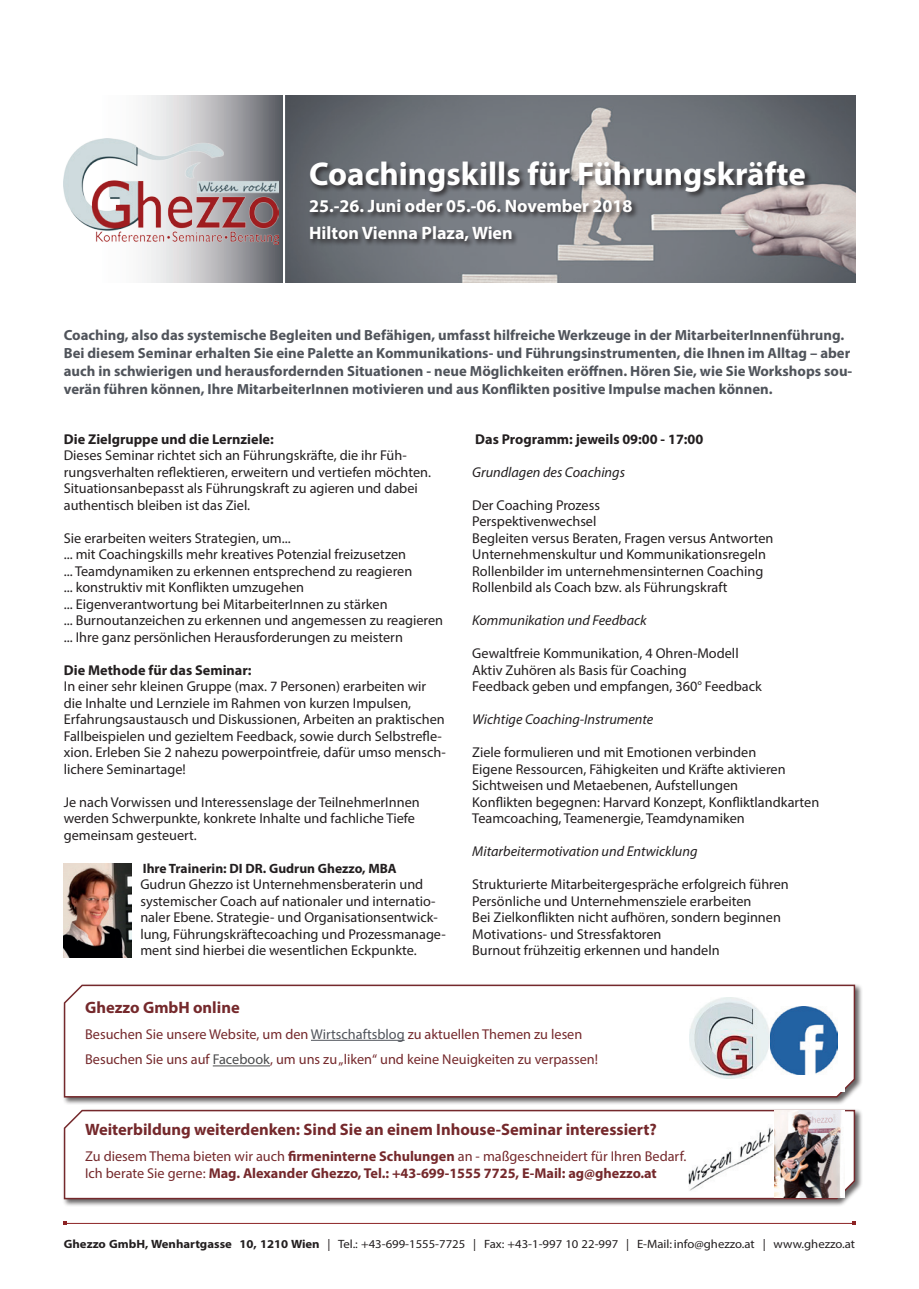
<style>
.page{position:relative;width:919px;height:1289px;background:#fff}
.page>*{position:absolute;margin:0;border:0;box-sizing:border-box;transform-origin:0 0}
.t1{font:700 33px "Myriad Pro";color:#fff}
.t2{font:700 18px/27px "Myriad Pro";color:#fff}
.t3{font:700 16.5px "Myriad Pro";color:#75292c}
.t4{font:700 14.7px/18px "Myriad Pro";color:#50545b}
.t5{font:14.25px/16.5px "Myriad Pro";color:#231f20}
.t6{font:700 14.25px/17.1px "Myriad Pro";color:#75292c}
.t7{font:14.25px/25.7px "Myriad Pro";color:#75292c}
.t8{font:italic 14.25px "Myriad Pro";color:#231f20}
.t9{font:700 14.25px "Myriad Pro";color:#231f20}
.t10{font:700 13.5px "Myriad Pro";color:#231f20}
.t11{font:12px "Myriad Pro";color:#231f20;scale:1.06 1}
.s1{color:#50545b}
.s2{color:#4b4c4d}
.s3{font-weight:400}
.s4{font-weight:700}
</style>
<div class="page">
<svg style="left:101px;top:96px;width:182px;height:186px"></svg>
<img style="left:286px;top:96px;width:569px;height:186px">
<hr style="left:65px;top:1222px;width:788px;height:1px;background:#8c2324">
<img style="left:64px;top:139px;width:214px;height:105px">
<div style="left:62px;top:1108px;width:800px;height:98px;background:#231f20;opacity:.69"></div>
<svg style="left:63px;top:1109px;width:792px;height:91px"></svg>
<div style="left:85px;top:1122px;width:759px;height:58px;background:#fff"></div>
<div style="left:308px;top:160px;width:504px;height:88px;background:#231f20;opacity:.83"></div>
<img style="left:64px;top:863px;width:67px;height:94px">
<img style="left:688px;top:1127px;width:84px;height:63px">
<img style="left:774px;top:1110px;width:70px;height:87px">
<div style="left:62px;top:982px;width:800px;height:122px;background:#231f20;opacity:.69"></div>
<svg style="left:63px;top:983px;width:792px;height:115px"></svg>
<div style="left:85px;top:1000px;width:759px;height:91px;background:#fff"></div>
<hr style="left:311px;top:1039px;width:93px;height:1px;background:#50545b">
<hr style="left:213px;top:1065px;width:57px;height:1px;background:#4b4c4d">
<img style="left:769px;top:1006px;width:68px;height:68px">
<img style="left:689px;top:997px;width:80px;height:81px">
<h1 class="t1" style="left:309px;top:152px;width:498px">Coachingskills für Führungskräfte</h1>
<p class="t2" style="left:309px;top:192px;width:325px">25.-26. Juni oder 05.-06. November 2018<br>Hilton Vienna Plaza, Wien</p>
<p class="t4" style="left:64px;top:325px;width:790px">Coaching, also das systemische Begleiten und Befähigen, umfasst hilfreiche Werkzeuge in der MitarbeiterInnenführung.<br>Bei diesem Seminar erhalten Sie eine Palette an Kommunikations- und Führungsinstrumenten, die Ihnen im Alltag – aber auch in schwierigen und herausfordernden Situationen - neue Möglichkeiten eröffnen. Hören Sie, wie Sie Workshops sou&shy;verän führen können, Ihre MitarbeiterInnen motivieren und aus Konflikten positive Impulse machen können.</p>
<p class="t9" style="left:64px;top:429px;width:211px">Die Zielgruppe und die Lernziele:</p>
<p class="t5" style="left:64px;top:447px;width:368px">Dieses Seminar richtet sich an Führungskräfte, die ihr Füh&shy;rungsverhalten reflektieren, erweitern und vertiefen möchten.<br>Situationsanbepasst als Führungskraft zu agieren und dabei authentisch bleiben ist das Ziel.</p>
<p class="t5" style="left:64px;top:529px;width:381px">Sie erarbeiten weiters Strategien, um...<br>... mit Coachingskills mehr kreatives Potenzial freizusetzen<br>... Teamdynamiken zu erkennen entsprechend zu reagieren<br>... konstruktiv mit Konflikten umzugehen<br>... Eigenverantwortung bei MitarbeiterInnen zu stärken<br>... Burnoutanzeichen zu erkennen und angemessen zu reagieren ... Ihre ganz persönlichen Herausforderungen zu meistern</p>
<p class="t9" style="left:64px;top:660px;width:189px">Die Methode für das Seminar:</p>
<p class="t5" style="left:64px;top:678px;width:383px">In einer sehr kleinen Gruppe (max. 7 Personen) erarbeiten wir die Inhalte und Lernziele im Rahmen von kurzen Impulsen, Erfahrungsaustausch und Diskussionen, Arbeiten an praktischen Fallbeispielen und gezieltem Feedback, sowie durch Selbstrefle&shy;xion. Erleben Sie 2 nahezu powerpointfreie, dafür umso mensch&shy;lichere Seminartage!</p>
<p class="t5" style="left:64px;top:793px;width:357px">Je nach Vorwissen und Interessenslage der TeilnehmerInnen werden Schwerpunkte, konkrete Inhalte und fachliche Tiefe gemeinsam gesteuert.</p>
<p class="t10" style="left:143px;top:859px;width:255px">Ihre Trainerin: DI DR. Gudrun Ghezzo, MBA</p>
<p class="t5" style="left:140px;top:876px;width:307px">Gudrun Ghezzo ist Unternehmensberaterin und systemischer Coach auf nationaler und internatio&shy;naler Ebene. Strategie- und Organisationsentwick&shy;lung, Führungskräftecoaching und Prozessmanage&shy;ment sind hierbei die wesentlichen Eckpunkte.</p>
<p class="t9" style="left:475px;top:429px;width:230px">Das Programm: jeweils 09:00 - 17:00</p>
<p class="t8" style="left:472px;top:463px;width:154px">Grundlagen des Coachings</p>
<p class="t5" style="left:472px;top:496px;width:303px">Der Coaching Prozess<br>Perspektivenwechsel<br>Begleiten versus Beraten, Fragen versus Antworten Unternehmenskultur und Kommunikationsregeln Rollenbilder im unternehmensinternen Coaching Rollenbild als Coach bzw. als Führungskraft</p>
<p class="t8" style="left:472px;top:611px;width:176px">Kommunikation und Feedback</p>
<p class="t5" style="left:472px;top:645px;width:291px">Gewaltfreie Kommunikation, 4 Ohren-Modell<br>Aktiv Zuhören als Basis für Coaching<br>Feedback geben und empfangen, 360° Feedback</p>
<p class="t8" style="left:472px;top:710px;width:183px">Wichtige Coaching-Instrumente</p>
<p class="t5" style="left:472px;top:744px;width:348px">Ziele formulieren und mit Emotionen verbinden<br>Eigene Ressourcen, Fähigkeiten und Kräfte aktivieren Sichtweisen und Metaebenen, Aufstellungen<br>Konflikten begegnen: Harvard Konzept, Konfliktlandkarten Teamcoaching, Teamenergie, Teamdynamiken</p>
<p class="t8" style="left:472px;top:842px;width:227px">Mitarbeitermotivation und Entwicklung</p>
<p class="t5" style="left:472px;top:876px;width:318px">Strukturierte Mitarbeitergespräche erfolgreich führen Persönliche und Unternehmensziele erarbeiten<br>Bei Zielkonflikten nicht aufhören, sondern beginnen Motivations- und Stressfaktoren<br>Burnout frühzeitig erkennen und handeln</p>
<p class="t3" style="left:85px;top:996px;width:156px">Ghezzo GmbH online</p>
<p class="t7" style="left:85px;top:1021px;width:514px">Besuchen Sie unsere Website, um den <span class="s1">Wirtschaftsblog</span> zu aktuellen Themen zu lesen<br>Besuchen Sie uns auf <span class="s2">Facebook</span>, um uns zu „liken“ und keine Neuigkeiten zu verpassen!</p>
<p class="t3" style="left:85px;top:1118px;width:573px">Weiterbildung weiterdenken: Sind Sie an einem Inhouse-Seminar interessiert?</p>
<p class="t6" style="left:85px;top:1146px;width:602px"><span class="s3">Zu diesem Thema bieten wir auch</span> firmeninterne Schulungen <span class="s3">an - maßgeschneidert für Ihren Bedarf.<br>Ich berate Sie gerne:</span> Mag. Alexander Ghezzo, Tel.: +43-699-1555 7725, E-Mail: ag@ghezzo.at</p>
<p class="t11" style="left:64px;top:1236px;width:748px"><span class="s4">Ghezzo GmbH, Wenhartgasse 10, 1210 Wien</span> | Tel.: +43-699-1555-7725 | Fax: +43-1-997 10 22-997 | E-Mail: info@ghezzo.at | www.ghezzo.at</p>
</div>
